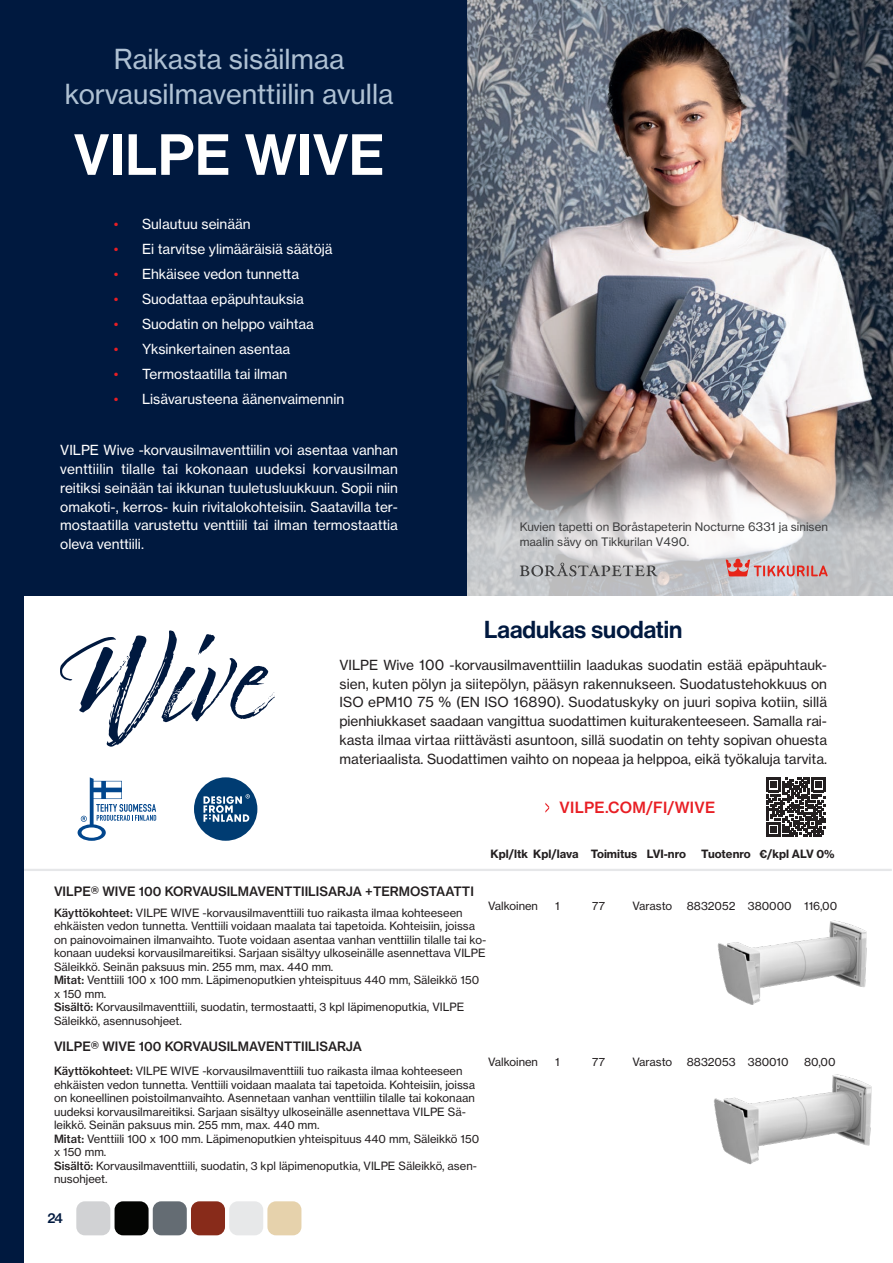
<style>
.page{position:relative;width:893px;height:1263px;background:#fff}
.page>*{position:absolute;margin:0;border:0;box-sizing:border-box;transform-origin:0 0}
.t1{font:56.7px "N Haas Grotesk DS Pro 65 Md";letter-spacing:.015em;color:#fff}
.t2{font:27.15px/34.2px "N Haas Grotesk TX Pro 55 Rg";color:#afc1d3;text-align:center}
.t3{font:24px "N Haas Grotesk DS Pro 65 Md";color:#00193f}
.t4{font:15.3px "N Haas Grotesk TX Pro 65 Md";letter-spacing:.015em;color:#e81e24}
.t5{font:13.65px/18.8px "N Haas Grotesk TX Pro 55 Rg";color:#fff;text-align:justify}
.t6{font:13.65px/18.8px "N Haas Grotesk TX Pro 55 Rg";color:#231f20;text-align:justify}
.t7{font:13.5px "N Haas Grotesk TX Pro 65 Md";color:#00193f}
.Product_text{font:12.75px "N Haas Grotesk TX Pro 65 Md";color:#231f20}
.t8{font:11.55px/15.9px "N Haas Grotesk TX Pro 55 Rg";color:#3e3e3f}
.Product_text-2{font:11.25px/13.5px "N Haas Grotesk TX Pro 55 Rg";color:#231f20}
.Hinnaston_taulukon_kappaletyyli{font:11.25px "N Haas Grotesk TX Pro 55 Rg";color:#231f20}
.Name{font:11.25px "N Haas Grotesk TX Pro 75 Bd";color:#231f20}
.s1{color:#e81e24}
.s2{font-family:"N Haas Grotesk TX Pro 65 Md"}
</style>
<div class="page">
<img style="left:717px;top:920px;width:150px;height:85px">
<img style="left:714px;top:1074px;width:158px;height:91px">
<div style="left:0;top:0;width:23px;height:1263px;background:#00193f"></div>
<hr style="left:24px;top:869px;width:868px;height:2px;background:#e6e7e9">
<div style="left:0;top:0;width:469px;height:595px;background:#00193f"></div>
<img style="left:468px;top:0;width:425px;height:432px">
<img style="left:468px;top:432px;width:425px;height:164px">
<svg style="left:60px;top:630px;width:215px;height:117px"></svg>
<svg style="left:545px;top:803px;width:4px;height:10px"></svg>
<svg style="left:767px;top:778px;width:59px;height:59px"></svg>
<svg style="left:520px;top:563px;width:138px;height:13px;background:#a0a1a2"></svg>
<svg style="left:726px;top:559px;width:102px;height:17px;background:#d19899"></svg>
<div style="left:194px;top:777px;width:63px;height:64px;background:#003c72;border-radius:50%"></div>
<svg style="left:203px;top:794px;width:47px;height:28px"></svg>
<svg style="left:78px;top:777px;width:78px;height:64px"></svg>
<div style="left:76px;top:1201px;width:34px;height:34px;background:#d1d2d4;border-radius:9px"></div>
<div style="left:115px;top:1201px;width:34px;height:34px;background:#040503;border-radius:9px"></div>
<div style="left:153px;top:1201px;width:34px;height:34px;background:#646c73;border-radius:9px"></div>
<div style="left:191px;top:1201px;width:34px;height:34px;background:#882b1a;border-radius:9px"></div>
<div style="left:229px;top:1201px;width:34px;height:34px;background:#e7e8e9;border-radius:9px"></div>
<div style="left:267px;top:1201px;width:34px;height:34px;background:#e6d2ac;border-radius:9px"></div>
<p class="t2" style="left:65px;top:42px;width:330px">Raikasta sisäilmaa korvausilmaventtiilin avulla</p>
<p class="t1" style="left:74px;top:122px;width:312px">VILPE WIVE</p>
<p class="t5" style="left:114px;top:215px;width:139px"><span class="s1">•</span> Sulautuu seinään</p>
<p class="t5" style="left:114px;top:240px;width:220px"><span class="s1">•</span> Ei tarvitse ylimääräisiä säätöjä</p>
<p class="t5" style="left:114px;top:265px;width:187px"><span class="s1">•</span> Ehkäisee vedon tunnetta</p>
<p class="t5" style="left:114px;top:290px;width:192px"><span class="s1">•</span> Suodattaa epäpuhtauksia</p>
<p class="t5" style="left:114px;top:315px;width:202px"><span class="s1">•</span> Suodatin on helppo vaihtaa</p>
<p class="t5" style="left:114px;top:340px;width:178px"><span class="s1">•</span> Yksinkertainen asentaa</p>
<p class="t5" style="left:114px;top:365px;width:175px"><span class="s1">•</span> Termostaatilla tai ilman</p>
<p class="t5" style="left:114px;top:390px;width:232px"><span class="s1">•</span> Lisävarusteena äänenvaimennin</p>
<p class="t5" style="left:60px;top:441px;width:339px">VILPE Wive -korvausilmaventtiilin voi asentaa vanhan venttiilin tilalle tai kokonaan uudeksi korvausilman reitiksi seinään tai ikkunan tuuletusluukkuun. Sopii niin omakoti-, kerros- kuin rivitalokohteisiin. Saatavilla ter&shy;mostaatilla varustettu venttiili tai ilman termostaattia oleva venttiili.</p>
<p class="t8" style="left:520px;top:518px;width:310px">Kuvien tapetti on Boråstapeterin Nocturne 6331 ja sinisen maalin sävy on Tikkurilan V490.</p>
<p class="t3" style="left:484px;top:616px;width:200px">Laadukas suodatin</p>
<p class="t6" style="left:339px;top:655px;width:489px">VILPE Wive 100 -korvausilmaventtiilin laadukas suodatin estää epäpuhtauk&shy;sien, kuten pölyn ja siitepölyn, pääsyn rakennukseen. Suodatustehokkuus on ISO ePM10 75 % (EN ISO 16890). Suodatuskyky on juuri sopiva kotiin, sillä pienhiukkaset saadaan vangittua suodattimen kuiturakenteeseen. Samalla rai&shy;kasta ilmaa virtaa riittävästi asuntoon, sillä suodatin on tehty sopivan ohuesta materiaalista. Suodattimen vaihto on nopeaa ja helppoa, eikä työkaluja tarvita.</p>
<p class="t4" style="left:560px;top:798px;width:157px">VILPE.COM/FI/WIVE</p>
<p class="Name" style="left:491px;top:847px;width:39px">Kpl/ltk</p>
<p class="Name" style="left:533px;top:847px;width:47px">Kpl/lava</p>
<p class="Name" style="left:591px;top:847px;width:48px">Toimitus</p>
<p class="Name" style="left:647px;top:847px;width:41px">LVI-nro</p>
<p class="Name" style="left:701px;top:847px;width:51px">Tuotenro</p>
<p class="Name" style="left:759px;top:847px;width:77px">€/kpl ALV 0%</p>
<p class="Product_text" style="left:54px;top:883px;width:421px">VILPE® WIVE 100 KORVAUSILMAVENTTIILISARJA +TERMOSTAATTI</p>
<p class="Product_text-2" style="left:54px;top:906px;width:434px"><span class="s2">Käyttökohteet:</span> VILPE WIVE -korvausilmaventtiili tuo raikasta ilmaa kohteeseen ehkäisten vedon tunnetta. Venttiili voidaan maalata tai tapetoida. Kohteisiin, joissa on painovoimainen ilmanvaihto. Tuote voidaan asentaa vanhan venttiilin tilalle tai ko&shy;konaan uudeksi korvausilmareitiksi. Sarjaan sisältyy ulkoseinälle asennettava VILPE Säleikkö. Seinän paksuus min. 255 mm, max. 440 mm.</p>
<p class="Product_text-2" style="left:54px;top:973px;width:427px"><span class="s2">Mitat:</span> Venttiili 100 x 100 mm. Läpimenoputkien yhteispituus 440 mm, Säleikkö 150 x 150 mm.</p>
<p class="Product_text-2" style="left:54px;top:1000px;width:412px"><span class="s2">Sisältö:</span> Korvausilmaventtiili, suodatin, termostaatti, 3 kpl läpimenoputkia, VILPE<br>Säleikkö, asennusohjeet.</p>
<p class="Hinnaston_taulukon_kappaletyyli" style="left:488px;top:899px;width:51px">Valkoinen</p>
<p class="Hinnaston_taulukon_kappaletyyli" style="left:555px;top:899px;width:6px">1</p>
<p class="Hinnaston_taulukon_kappaletyyli" style="left:592px;top:899px;width:14px">77</p>
<p class="Hinnaston_taulukon_kappaletyyli" style="left:632px;top:899px;width:41px">Varasto</p>
<p class="Hinnaston_taulukon_kappaletyyli" style="left:687px;top:899px;width:50px">8832052</p>
<p class="Hinnaston_taulukon_kappaletyyli" style="left:748px;top:899px;width:45px">380000</p>
<p class="Hinnaston_taulukon_kappaletyyli" style="left:804px;top:899px;width:34px">116,00</p>
<p class="Product_text" style="left:54px;top:1039px;width:310px">VILPE® WIVE 100 KORVAUSILMAVENTTIILISARJA</p>
<p class="Product_text-2" style="left:54px;top:1064px;width:423px"><span class="s2">Käyttökohteet:</span> VILPE WIVE -korvausilmaventtiili tuo raikasta ilmaa kohteeseen ehkäisten vedon tunnetta. Venttiili voidaan maalata tai tapetoida. Kohteisiin, joissa on koneellinen poistoilmanvaihto. Asennetaan vanhan venttiilin tilalle tai kokonaan uudeksi korvausilmareitiksi. Sarjaan sisältyy ulkoseinälle asennettava VILPE Sä&shy;leikkö. Seinän paksuus min. 255 mm, max. 440 mm.</p>
<p class="Product_text-2" style="left:54px;top:1132px;width:427px"><span class="s2">Mitat:</span> Venttiili 100 x 100 mm. Läpimenoputkien yhteispituus 440 mm, Säleikkö 150 x 150 mm.</p>
<p class="Product_text-2" style="left:54px;top:1159px;width:424px"><span class="s2">Sisältö:</span> Korvausilmaventtiili, suodatin, 3 kpl läpimenoputkia, VILPE Säleikkö, asen&shy;nusohjeet.</p>
<p class="t7" style="left:47px;top:1209px;width:17px">24</p>
<p class="Hinnaston_taulukon_kappaletyyli" style="left:488px;top:1055px;width:51px">Valkoinen</p>
<p class="Hinnaston_taulukon_kappaletyyli" style="left:555px;top:1055px;width:6px">1</p>
<p class="Hinnaston_taulukon_kappaletyyli" style="left:592px;top:1055px;width:14px">77</p>
<p class="Hinnaston_taulukon_kappaletyyli" style="left:632px;top:1055px;width:41px">Varasto</p>
<p class="Hinnaston_taulukon_kappaletyyli" style="left:687px;top:1055px;width:50px">8832053</p>
<p class="Hinnaston_taulukon_kappaletyyli" style="left:748px;top:1055px;width:42px">380010</p>
<p class="Hinnaston_taulukon_kappaletyyli" style="left:804px;top:1055px;width:33px">80,00</p>
</div>
